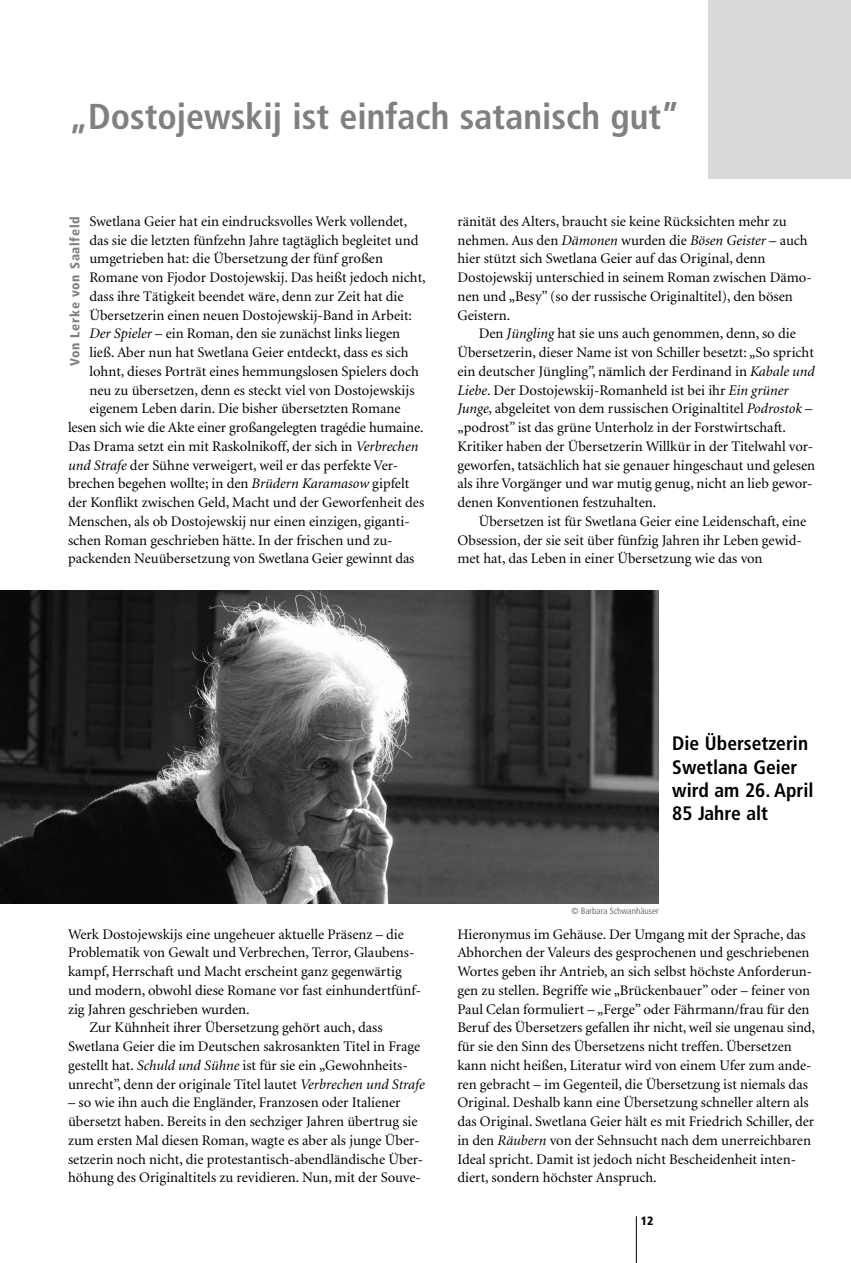
<style>
.page{position:relative;width:851px;height:1263px;background:#fff}
.page>*{position:absolute;margin:0;border:0;box-sizing:border-box;transform-origin:0 0}
.t1{font:700 condensed 36px "Frutiger";color:#808080}
.t2{font:700 condensed 19.5px/23.2px "Frutiger";color:#000}
.t3{font:14.7px/18.8px "Minion";color:#000}
.t4{font:900 condensed 13.2px "Frutiger";letter-spacing:.05em;color:#808080}
.t5{font:900 condensed 12px "Frutiger";color:#000}
.t6{font:condensed 9px "Frutiger";color:#737373}
.s1{font-style:italic}
</style>
<div class="page">
<div style="left:708px;top:0;width:142px;height:179px;background:#d9d9d9"></div>
<hr style="left:636px;top:1216px;width:1px;height:47px;background:#000">
<img style="left:0;top:590px;width:658px;height:313px">
<h1 class="t1" style="left:69px;top:102px;width:612px">„Dostojewskij ist einfach satanisch gut”</h1>
<p class="t3" style="left:89px;top:213px;width:319px">Swetlana Geier hat ein eindrucksvolles Werk vollendet,</p>
<p class="t3" style="left:89px;top:232px;width:330px">das sie die letzten fünfzehn Jahre tagtäglich begleitet und</p>
<p class="t3" style="left:89px;top:250px;width:295px">umgetrieben hat: die Übersetzung der fünf großen</p>
<p class="t3" style="left:89px;top:269px;width:338px">Romane von Fjodor Dostojewskij. Das heißt jedoch nicht,</p>
<p class="t3" style="left:89px;top:288px;width:315px">dass ihre Tätigkeit beendet wäre, denn zur Zeit hat die</p>
<p class="t3" style="left:89px;top:307px;width:324px">Übersetzerin einen neuen Dostojewskij-Band in Arbeit:</p>
<p class="t3" style="left:89px;top:325px;width:312px"><span class="s1">Der Spieler</span> – ein Roman, den sie zunächst links liegen</p>
<p class="t3" style="left:89px;top:344px;width:321px">ließ. Aber nun hat Swetlana Geier entdeckt, dass es sich</p>
<p class="t3" style="left:89px;top:363px;width:331px">lohnt, dieses Porträt eines hemmungslosen Spielers doch</p>
<p class="t3" style="left:89px;top:382px;width:326px">neu zu übersetzen, denn es steckt viel von Dostojewskijs</p>
<p class="t3" style="left:89px;top:400px;width:312px">eigenem Leben darin. Die bisher übersetzten Romane</p>
<p class="t3" style="left:68px;top:419px;width:357px">lesen sich wie die Akte einer großangelegten tragédie humaine.</p>
<p class="t3" style="left:68px;top:438px;width:352px">Das Drama setzt ein mit Raskolnikoff, der sich in <span class="s1">Verbrechen</span></p>
<p class="t3" style="left:68px;top:457px;width:331px"><span class="s1">und Strafe</span> der Sühne verweigert, weil er das perfekte Ver-</p>
<p class="t3" style="left:68px;top:475px;width:343px">brechen begehen wollte; in den <span class="s1">Brüdern Karamasow</span> gipfelt</p>
<p class="t3" style="left:68px;top:494px;width:357px">der Konflikt zwischen Geld, Macht und der Geworfenheit des</p>
<p class="t3" style="left:68px;top:513px;width:343px">Menschen, als ob Dostojewskij nur einen einzigen, giganti-</p>
<p class="t3" style="left:68px;top:532px;width:326px">schen Roman geschrieben hätte. In der frischen und zu-</p>
<p class="t3" style="left:68px;top:550px;width:348px">packenden Neuübersetzung von Swetlana Geier gewinnt das</p>
<p class="t4" style="left:69px;top:366px;width:151px;rotate:-90deg">Von Lerke von Saalfeld</p>
<p class="t3" style="left:457px;top:213px;width:356px">ränität des Alters, braucht sie keine Rücksichten mehr zu nehmen. Aus den <span class="s1">Dämonen</span> wurden die <span class="s1">Bösen Geister</span> – auch hier stützt sich Swetlana Geier auf das Original, denn Dostojewskij unterschied in seinem Roman zwischen Dämo&shy;nen und „Besy” (so der russische Originaltitel), den bösen Geistern.</p>
<p class="t3" style="left:457px;top:325px;width:359px;text-indent:21px">Den <span class="s1">Jüngling</span> hat sie uns auch genommen, denn, so die Übersetzerin, dieser Name ist von Schiller besetzt: „So spricht ein deutscher Jüngling”, nämlich der Ferdinand in <span class="s1">Kabale und Liebe</span>. Der Dostojewskij-Romanheld ist bei ihr <span class="s1">Ein grüner Junge</span>, abgeleitet von dem russischen Originaltitel <span class="s1">Podrostok</span> – „podrost” ist das grüne Unterholz in der Forstwirtschaft.<br>Kritiker haben der Übersetzerin Willkür in der Titelwahl vor&shy;geworfen, tatsächlich hat sie genauer hingeschaut und gelesen als ihre Vorgänger und war mutig genug, nicht an lieb gewor&shy;denen Konventionen festzuhalten.</p>
<p class="t3" style="left:457px;top:513px;width:350px;text-indent:21px">Übersetzen ist für Swetlana Geier eine Leidenschaft, eine<br>Obsession, der sie seit über fünfzig Jahren ihr Leben gewid&shy;met hat, das Leben in einer Übersetzung wie das von</p>
<h2 class="t2" style="left:672px;top:733px;width:143px">Die Übersetzerin<br>Swetlana Geier wird am 26. April<br>85 Jahre alt</h2>
<p class="t3" style="left:68px;top:925px;width:337px">Werk Dostojewskijs eine ungeheuer aktuelle Präsenz – die</p>
<p class="t3" style="left:68px;top:944px;width:348px">Problematik von Gewalt und Verbrechen, Terror, Glaubens-</p>
<p class="t3" style="left:68px;top:963px;width:335px">kampf, Herrschaft und Macht erscheint ganz gegenwärtig</p>
<p class="t3" style="left:68px;top:982px;width:354px">und modern, obwohl diese Romane vor fast einhundertfünf-</p>
<p class="t3" style="left:68px;top:1000px;width:183px">zig Jahren geschrieben wurden.</p>
<p class="t3" style="left:89px;top:1019px;width:294px">Zur Kühnheit ihrer Übersetzung gehört auch, dass</p>
<p class="t3" style="left:68px;top:1038px;width:354px">Swetlana Geier die im Deutschen sakrosankten Titel in Frage</p>
<p class="t3" style="left:68px;top:1057px;width:341px">gestellt hat. <span class="s1">Schuld und Sühne</span> ist für sie ein „Gewohnheits-</p>
<p class="t3" style="left:68px;top:1075px;width:358px">unrecht”, denn der originale Titel lautet <span class="s1">Verbrechen und Strafe</span></p>
<p class="t3" style="left:68px;top:1094px;width:356px">– so wie ihn auch die Engländer, Franzosen oder Italiener übersetzt haben. Bereits in den sechziger Jahren übertrug sie zum ersten Mal diesen Roman, wagte es aber als junge Über&shy;setzerin noch nicht, die protestantisch-abendländische Über&shy;höhung des Originaltitels zu revidieren. Nun, mit der Souve-</p>
<p class="t6" style="left:571px;top:907px;width:89px">© Barbara Schwanhäuser</p>
<p class="t3" style="left:457px;top:925px;width:359px">Hieronymus im Gehäuse. Der Umgang mit der Sprache, das Abhorchen der Valeurs des gesprochenen und geschriebenen Wortes geben ihr Antrieb, an sich selbst höchste Anforderun&shy;gen zu stellen. Begriffe wie „Brückenbauer” oder – feiner von Paul Celan formuliert – „Ferge” oder Fährmann/frau für den Beruf des Übersetzers gefallen ihr nicht, weil sie ungenau sind, für sie den Sinn des Übersetzens nicht treffen. Übersetzen kann nicht heißen, Literatur wird von einem Ufer zum ande&shy;ren gebracht – im Gegenteil, die Übersetzung ist niemals das Original. Deshalb kann eine Übersetzung schneller altern als das Original. Swetlana Geier hält es mit Friedrich Schiller, der in den <span class="s1">Räubern</span> von der Sehnsucht nach dem unerreichbaren Ideal spricht. Damit ist jedoch nicht Bescheidenheit inten&shy;diert, sondern höchster Anspruch.</p>
<p class="t5" style="left:640px;top:1216px;width:14px">12</p>
</div>
